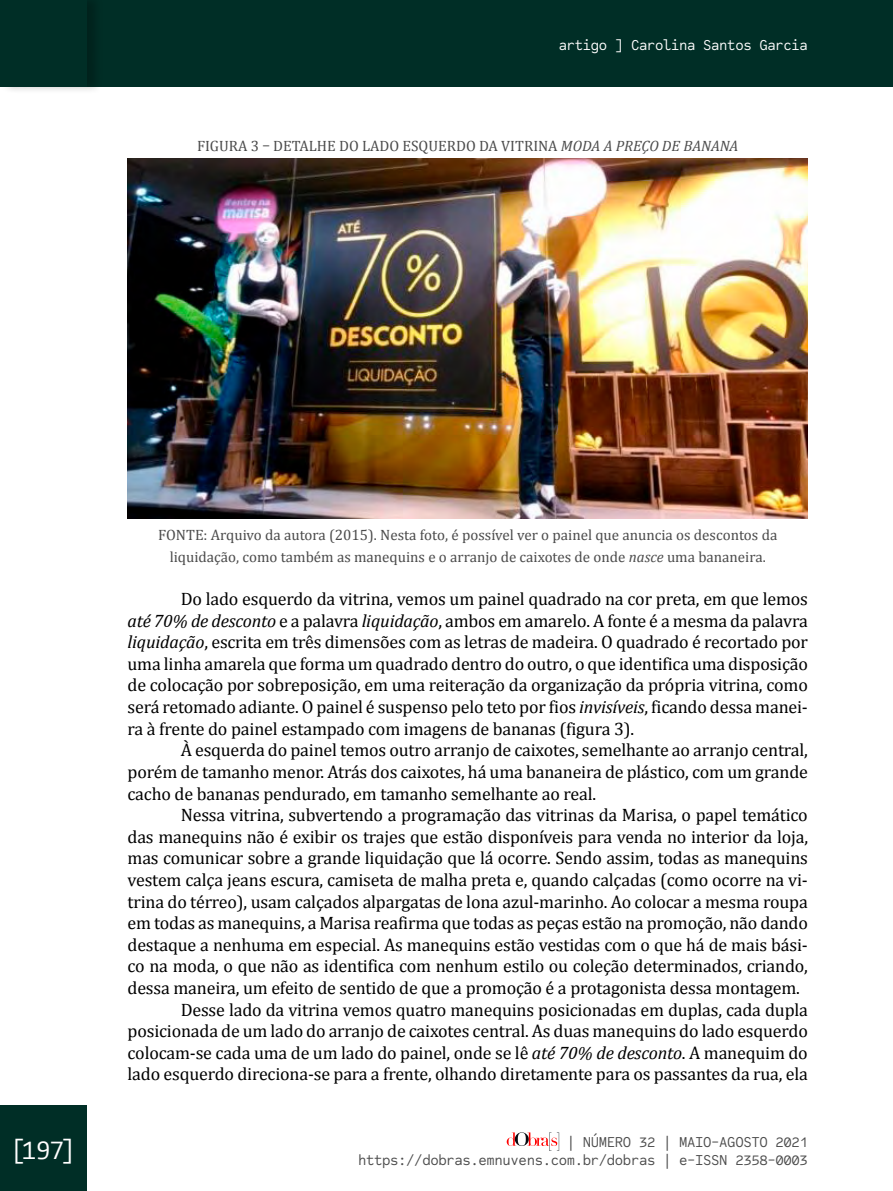
<style>
.page{position:relative;width:893px;height:1191px;background:#fff}
.page>*{position:absolute;margin:0;border:0;box-sizing:border-box;transform-origin:0 0}
.t1{font:27px "Camingo Code";color:#fff}
.t2{font:18px/21.6px "Cambria";letter-spacing:-.01em;color:#000;text-align:justify}
.t3{font:15px/21.6px "Cambria";color:#4b4b4b;text-align:center}
.t4{font:15px/18px "Code Saver";letter-spacing:-.025em;color:#4b4b4b;text-align:right}
.t5{font:15px "Code Saver";letter-spacing:-.025em;color:#fff}
.s1{font-style:italic}
</style>
<div class="page">
<div style="left:0;top:1106px;width:86px;height:85px;background:#002e26"></div>
<svg style="left:507px;top:1132px;width:52px;height:18px"></svg>
<div style="left:0;top:0;width:893px;height:86px;background:#002e26"></div>
<div style="left:0;top:0;width:103px;height:95px;background:#000;opacity:.25"></div>
<div style="left:0;top:0;width:86px;height:86px;background:#002e26"></div>
<img style="left:128px;top:159px;width:680px;height:359px">
<p class="t5" style="left:559px;top:36px;width:251px">artigo ] Carolina Santos Garcia</p>
<p class="t3" style="left:197px;top:135px;width:543px">FIGURA 3 – DETALHE DO LADO ESQUERDO DA VITRINA <span class="s1">MODA A PREÇO DE BANANA</span></p>
<p class="t3" style="left:158px;top:524px;width:621px">FONTE: Arquivo da autora (2015). Nesta foto, é possível ver o painel que anuncia os descontos da liquidação, como também as manequins e o arranjo de caixotes de onde <span class="s1">nasce</span> uma bananeira.</p>
<p class="t2" style="left:128px;top:588px;width:682px;text-indent:53px">Do lado esquerdo da vitrina, vemos um painel quadrado na cor preta, em que lemos <span class="s1">até 70% de desconto</span> e a palavra <span class="s1">liquidação</span>, ambos em amarelo. A fonte é a mesma da palavra <span class="s1">liquidação</span>, escrita em três dimensões com as letras de madeira. O quadrado é recortado por uma linha amarela que forma um quadrado dentro do outro, o que identifica uma disposição de colocação por sobreposição, em uma reiteração da organização da própria vitrina, como será retomado adiante. O painel é suspenso pelo teto por fios <span class="s1">invisíveis</span>, ficando dessa manei&shy;ra à frente do painel estampado com imagens de bananas (figura 3).</p>
<p class="t2" style="left:128px;top:739px;width:682px;text-indent:53px">À esquerda do painel temos outro arranjo de caixotes, semelhante ao arranjo central, porém de tamanho menor. Atrás dos caixotes, há uma bananeira de plástico, com um grande cacho de bananas pendurado, em tamanho semelhante ao real.</p>
<p class="t2" style="left:181px;top:804px;width:629px">Nessa vitrina, subvertendo a programação das vitrinas da Marisa, o papel temático</p>
<p class="t2" style="left:128px;top:825px;width:682px">das manequins não é exibir os trajes que estão disponíveis para venda no interior da loja,</p>
<p class="t2" style="left:128px;top:847px;width:682px">mas comunicar sobre a grande liquidação que lá ocorre. Sendo assim, todas as manequins</p>
<p class="t2" style="left:128px;top:869px;width:682px">vestem calça jeans escura, camiseta de malha preta e, quando calçadas (como ocorre na vi-</p>
<p class="t2" style="left:128px;top:890px;width:682px">trina do térreo), usam calçados alpargatas de lona azul-marinho. Ao colocar a mesma roupa</p>
<p class="t2" style="left:128px;top:912px;width:682px">em todas as manequins, a Marisa reafirma que todas as peças estão na promoção, não dando</p>
<p class="t2" style="left:128px;top:933px;width:682px">destaque a nenhuma em especial. As manequins estão vestidas com o que há de mais bási-</p>
<p class="t2" style="left:128px;top:955px;width:682px">co na moda, o que não as identifica com nenhum estilo ou coleção determinados, criando,</p>
<p class="t2" style="left:128px;top:977px;width:674px">dessa maneira, um efeito de sentido de que a promoção é a protagonista dessa montagem.</p>
<p class="t2" style="left:181px;top:998px;width:629px">Desse lado da vitrina vemos quatro manequins posicionadas em duplas, cada dupla</p>
<p class="t2" style="left:128px;top:1020px;width:682px">posicionada de um lado do arranjo de caixotes central. As duas manequins do lado esquerdo</p>
<p class="t2" style="left:128px;top:1041px;width:682px">colocam-se cada uma de um lado do painel, onde se lê <span class="s1">até 70% de desconto</span>. A manequim do</p>
<p class="t2" style="left:128px;top:1063px;width:682px">lado esquerdo direciona-se para a frente, olhando diretamente para os passantes da rua, ela</p>
<h1 class="t1" style="left:11px;top:1130px;width:66px">[197]</h1>
<p class="t4" style="left:358px;top:1132px;width:451px">| NÚMERO 32 | MAIO-AGOSTO 2021 https://dobras.emnuvens.com.br/dobras | e-ISSN 2358-0003</p>
</div>
